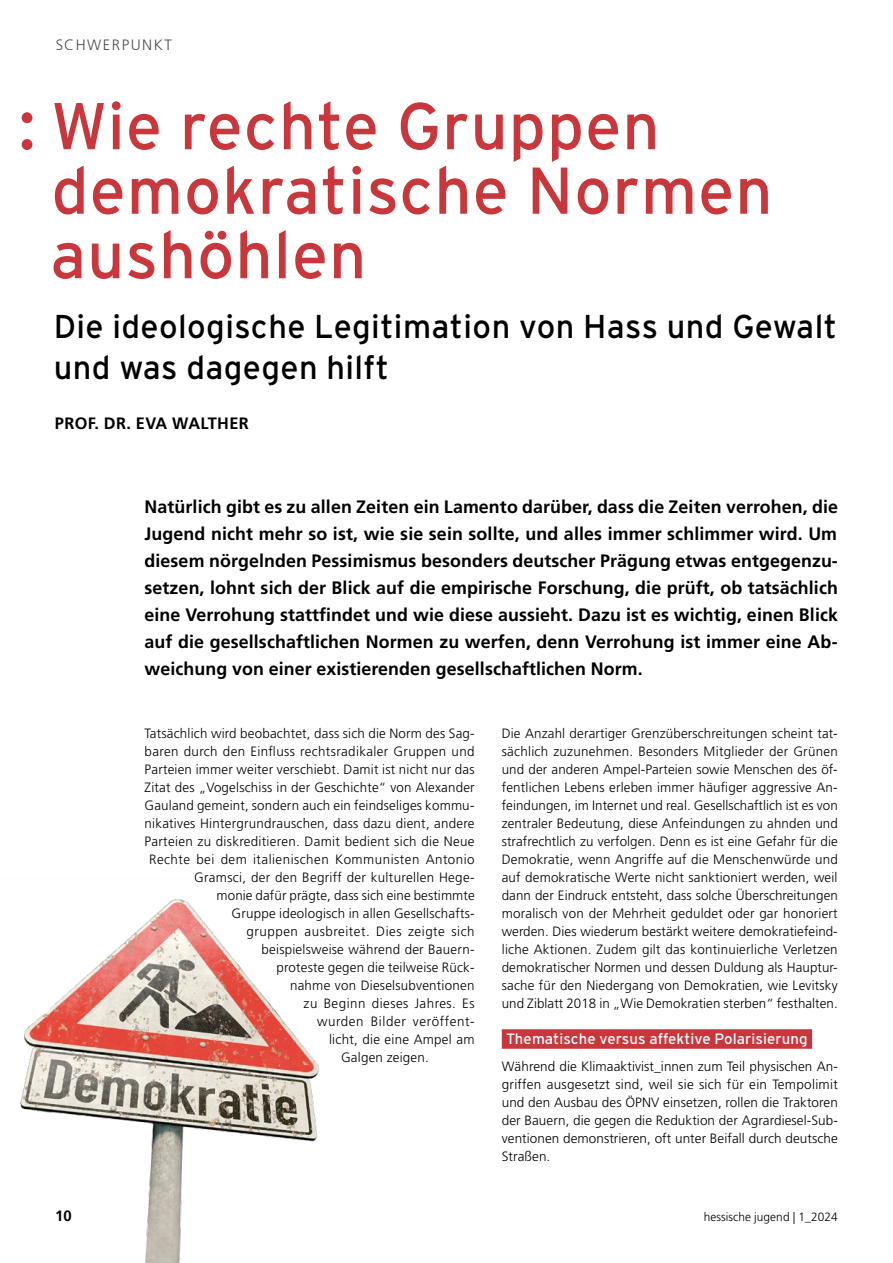
<style>
.page{position:relative;width:893px;height:1263px;background:#fff}
.page>*{position:absolute;margin:0;border:0;box-sizing:border-box;transform-origin:0 0}
.t1{font:66px/64.5px "Interstate";letter-spacing:.015em;color:#c8373b}
.t2{font:33px/40.5px "Interstate";letter-spacing:.015em;color:#000}
.t3{font:700 18px/27px "Frutiger";letter-spacing:.005em;color:#000;text-align:justify}
.t4{font:700 16.5px "Frutiger";letter-spacing:.025em;color:#000}
.t5{font:15px "Interstate";letter-spacing:.005em;color:#fff}
.t6{font:300 15px "Frutiger";letter-spacing:.1em;color:#000}
.t7{font:700 15px "Frutiger";color:#000}
.t8{font:300 13.5px/18px "Frutiger";letter-spacing:.015em;color:#000;text-align:justify}
.t9{font:300 13.5px "Frutiger";letter-spacing:.035em;color:#000}
.t10{font:300 13.5px "Frutiger";letter-spacing:.04em;color:#000}
.t11{font:300 13.5px "Frutiger";letter-spacing:.045em;color:#000}
.t12{font:300 12px "Frutiger";letter-spacing:.005em;color:#000}
.s1{font-size:69px}
</style>
<div class="page">
<div style="left:502px;top:1029px;width:310px;height:20px;background:#c8373b"></div>
<img style="left:20px;top:899px;width:299px;height:364px">
<p class="t6" style="left:55px;top:36px;width:118px">SCHWERPUNKT</p>
<h1 class="t1" style="left:50px;top:93px;width:724px;text-indent:-32px"><span class="s1">:</span> Wie rechte Gruppen demokratische Normen aushöhlen</h1>
<h2 class="t2" style="left:54px;top:306px;width:785px">Die ideologische Legitimation von Hass und Gewalt und was dagegen hilft</h2>
<p class="t4" style="left:55px;top:414px;width:196px">PROF. DR. EVA WALTHER</p>
<p class="t3" style="left:145px;top:493px;width:695px">Natürlich gibt es zu allen Zeiten ein Lamento darüber, dass die Zeiten verrohen, die Jugend nicht mehr so ist, wie sie sein sollte, und alles immer schlimmer wird. Um diesem nörgelnden Pessimismus besonders deutscher Prägung etwas entgegenzu&shy;setzen, lohnt sich der Blick auf die empirische Forschung, die prüft, ob tatsächlich eine Verrohung stattfindet und wie diese aussieht. Dazu ist es wichtig, einen Blick auf die gesellschaftlichen Normen zu werfen, denn Verrohung ist immer eine Ab&shy;weichung von einer existierenden gesellschaftlichen Norm.</p>
<p class="t7" style="left:55px;top:1207px;width:18px">10</p>
<p class="t8" style="left:145px;top:725px;width:332px">Tatsächlich wird beobachtet, dass sich die Norm des Sag-</p>
<p class="t8" style="left:145px;top:743px;width:331px">baren durch den Einfluss rechtsradikaler Gruppen und</p>
<p class="t8" style="left:145px;top:761px;width:332px">Parteien immer weiter verschiebt. Damit ist nicht nur das</p>
<p class="t8" style="left:145px;top:779px;width:332px">Zitat des „Vogelschiss in der Geschichte“ von Alexander</p>
<p class="t8" style="left:145px;top:797px;width:332px">Gauland gemeint, sondern auch ein feindseliges kommu-</p>
<p class="t8" style="left:145px;top:815px;width:332px">nikatives Hintergrundrauschen, dass dazu dient, andere</p>
<p class="t8" style="left:145px;top:833px;width:331px">Parteien zu diskreditieren. Damit bedient sich die Neue</p>
<p class="t9" style="left:149px;top:852px;width:327px">Rechte bei dem italienischen Kommunisten Antonio</p>
<p class="t8" style="left:194px;top:869px;width:282px">Gramsci, der den Begriff der kulturellen Hege-</p>
<p class="t8" style="left:217px;top:887px;width:260px">monie dafür prägte, dass sich eine bestimmte</p>
<p class="t8" style="left:232px;top:905px;width:245px">Gruppe ideologisch in allen Gesellschafts-</p>
<p class="t10" style="left:247px;top:924px;width:229px">gruppen ausbreitet. Dies zeigte sich</p>
<p class="t8" style="left:262px;top:941px;width:215px">beispielsweise während der Bauern-</p>
<p class="t8" style="left:277px;top:959px;width:200px">proteste gegen die teilweise Rück-</p>
<p class="t8" style="left:290px;top:977px;width:186px">nahme von Dieselsubventionen</p>
<p class="t9" style="left:304px;top:996px;width:173px">zu Beginn dieses Jahres. Es</p>
<p class="t11" style="left:317px;top:1014px;width:159px">wurden Bilder veröffent-</p>
<p class="t8" style="left:329px;top:1031px;width:147px">licht, die eine Ampel am</p>
<p class="t8" style="left:341px;top:1049px;width:89px">Galgen zeigen.</p>
<p class="t8" style="left:502px;top:725px;width:338px">Die Anzahl derartiger Grenzüberschreitungen scheint tat&shy;sächlich zuzunehmen. Besonders Mitglieder der Grünen und der anderen Ampel-Parteien sowie Menschen des öf&shy;fentlichen Lebens erleben immer häufiger aggressive An&shy;feindungen, im Internet und real. Gesellschaftlich ist es von zentraler Bedeutung, diese Anfeindungen zu ahnden und strafrechtlich zu verfolgen. Denn es ist eine Gefahr für die Demokratie, wenn Angriffe auf die Menschenwürde und auf demokratische Werte nicht sanktioniert werden, weil dann der Eindruck entsteht, dass solche Überschreitungen moralisch von der Mehrheit geduldet oder gar honoriert werden. Dies wiederum bestärkt weitere demokratiefeind&shy;liche Aktionen. Zudem gilt das kontinuierliche Verletzen demokratischer Normen und dessen Duldung als Hauptur&shy;sache für den Niedergang von Demokratien, wie Levitsky und Ziblatt 2018 in „Wie Demokratien sterben“ festhalten.</p>
<p class="t5" style="left:506px;top:1030px;width:303px">Thematische versus affektive Polarisierung</p>
<p class="t8" style="left:502px;top:1058px;width:338px">Während die Klimaaktivist_innen zum Teil physischen An&shy;griffen ausgesetzt sind, weil sie sich für ein Tempolimit und den Ausbau des ÖPNV einsetzen, rollen die Traktoren der Bauern, die gegen die Reduktion der Agrardiesel-Sub&shy;ventionen demonstrieren, oft unter Beifall durch deutsche Straßen.</p>
<p class="t12" style="left:704px;top:1210px;width:136px">hessische jugend | 1_2024</p>
</div>
